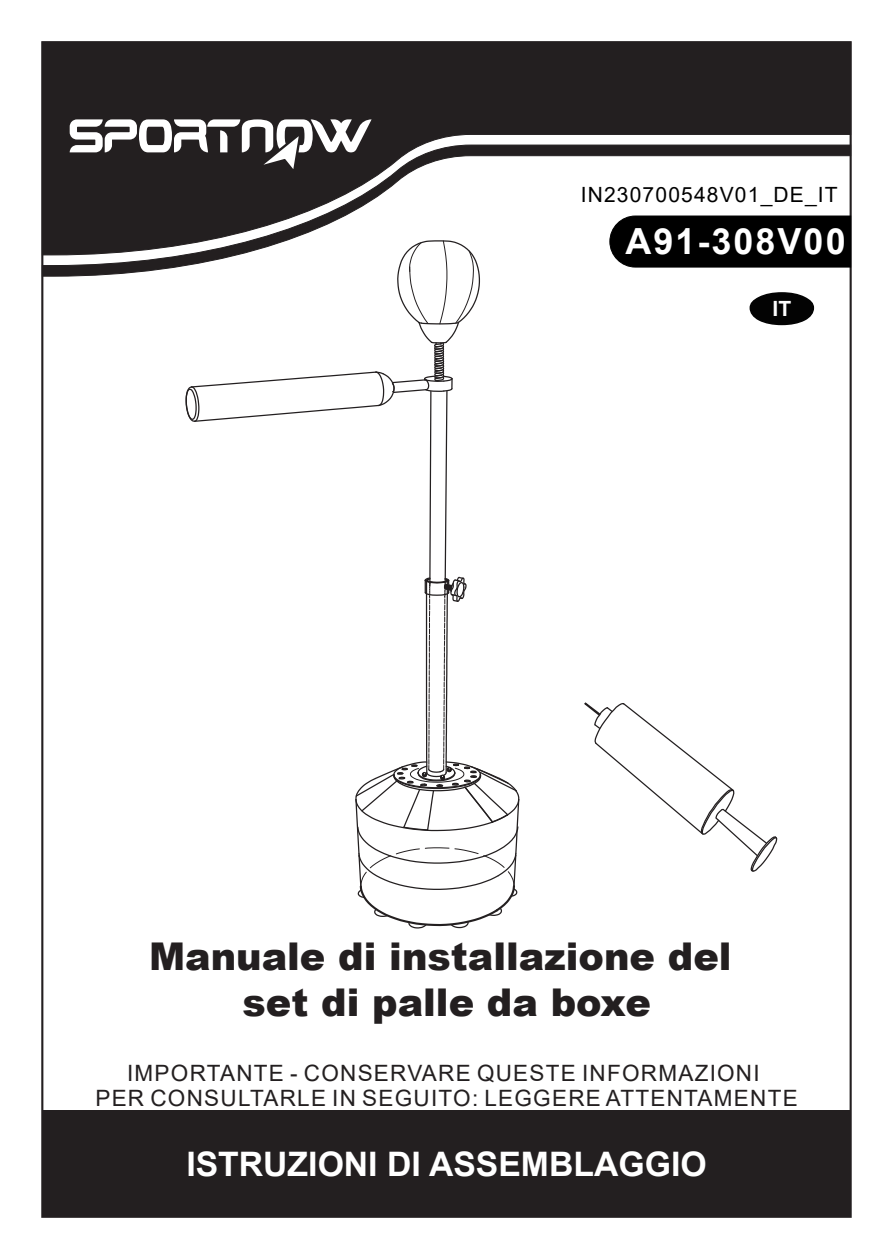
<style>
.page{position:relative;width:893px;height:1259px;background:#fff}
.page>*{position:absolute;margin:0;border:0;box-sizing:border-box;transform-origin:0 0}
.t1{font:900 38.25px/45.9px "Arial";color:#231f20;text-align:center}
.t2{font:700 36px "Arial";letter-spacing:.055em;color:#fff}
.t3{font:700 33.75px "Arial";color:#fff}
.t4{font:22.5px/24px "Arial";letter-spacing:.055em;color:#231f20;text-align:center}
.t5{font:21px "Arial";letter-spacing:.055em;color:#000}
.t6{font:700 21px "Arial";color:#fff}
</style>
<div class="page">
<svg style="left:185px;top:277px;width:335px;height:652px"></svg>
<svg style="left:584px;top:702px;width:194px;height:170px"></svg>
<svg style="left:41px;top:41px;width:810px;height:103px;background:#2e2b2c"></svg>
<svg style="left:41px;top:144px;width:810px;height:133px"></svg>
<svg style="left:70px;top:119px;width:301px;height:50px"></svg>
<div style="left:609px;top:215px;width:242px;height:53px;background:#000"></div>
<svg style="left:749px;top:292px;width:65px;height:34px"></svg>
<div style="left:42px;top:1110px;width:808px;height:106px;background:#231f20"></div>
<p class="t5" style="left:580px;top:180px;width:258px">IN230700548V01_DE_IT</p>
<h2 class="t2" style="left:625px;top:216px;width:222px">A91-308V00</h2>
<p class="t6" style="left:772px;top:294px;width:20px">IT</p>
<h1 class="t1" style="left:149px;top:932px;width:584px">Manuale di installazione del set di palle da boxe</h1>
<p class="t4" style="left:95px;top:1061px;width:703px">IMPORTANTE - CONSERVARE QUESTE INFORMAZIONI<br>PER CONSULTARLE IN SEGUITO: LEGGERE ATTENTAMENTE</p>
<h3 class="t3" style="left:186px;top:1140px;width:522px">ISTRUZIONI DI ASSEMBLAGGIO</h3>
</div>
